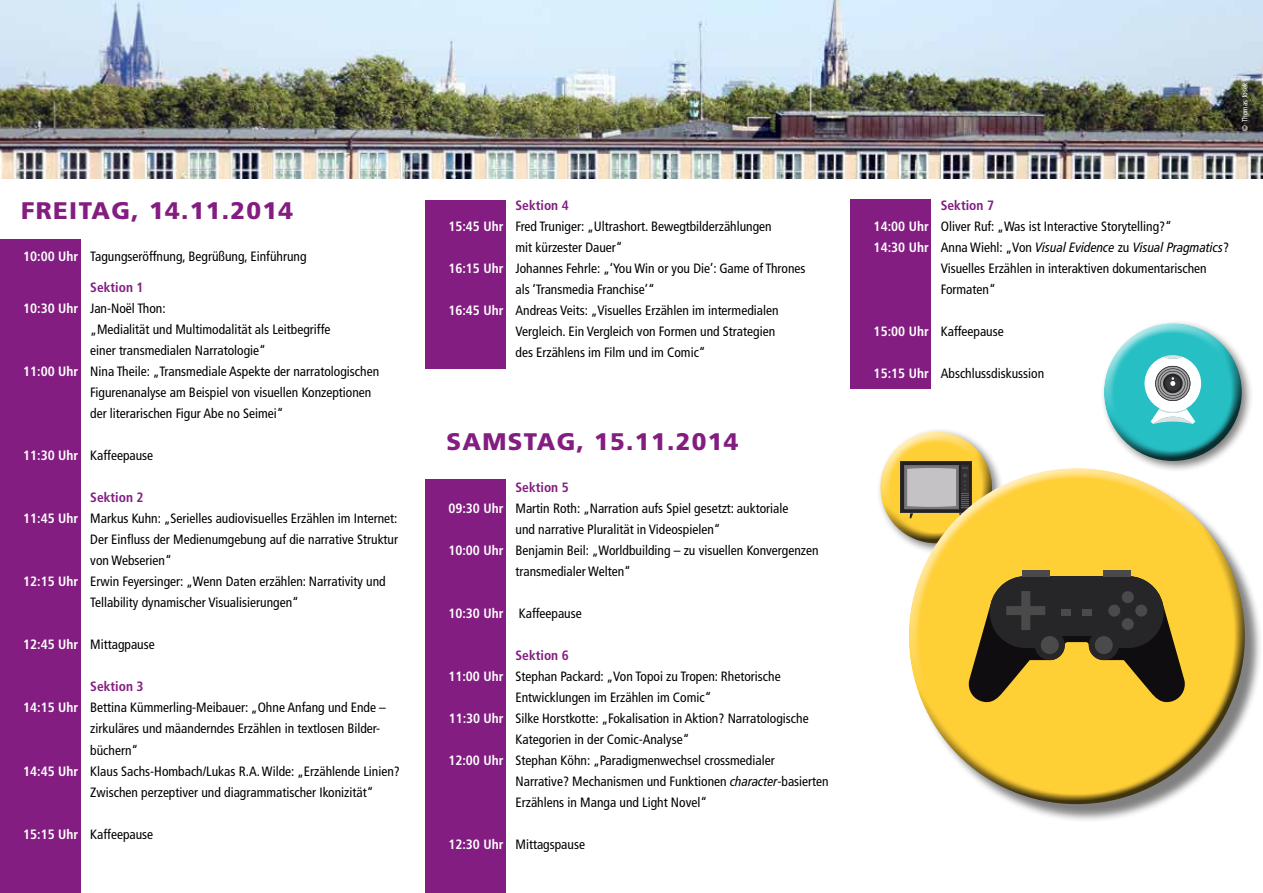
<style>
.page{position:relative;width:1263px;height:893px;background:#fff}
.page>*{position:absolute;margin:0;border:0;box-sizing:border-box;transform-origin:0 0}
.t1{font:900 24px "Frutiger LT";letter-spacing:.055em;color:#831d81}
.t2{font:condensed 13.5px/21px "Frutiger LT";color:#000}
.t3{font:italic condensed 13.5px "Frutiger LT Com";color:#000}
.t4{font:700 condensed 13.5px "Frutiger LT";color:#831d81}
.t5{font:condensed 7.5px "Frutiger LT";color:#fff}
.s1{font-weight:700;color:#fff}
.s2{font-family:"Frutiger LT Com";font-style:italic}
.s3{font-weight:700;color:#831d81}
.s4{font-family:"Frutiger LT";font-weight:700;font-style:normal;color:#fff}
.s5{font-family:"Frutiger LT";font-style:normal}
</style>
<div class="page">
<div style="left:425px;top:200px;width:81px;height:169px;background:#831d81"></div>
<div style="left:850px;top:200px;width:81px;height:189px;background:#831d81"></div>
<div style="left:0;top:239px;width:81px;height:654px;background:#831d81"></div>
<img style="left:0;top:0;width:1263px;height:179px">
<div style="left:425px;top:479px;width:81px;height:414px;background:#831d81"></div>
<div style="left:877px;top:430px;width:115px;height:90px;background:#fff;opacity:.75"></div>
<div style="left:879px;top:449px;width:114px;height:97px;background:#000;opacity:.75"></div>
<div style="left:911px;top:470px;width:352px;height:352px;background:#000;opacity:.5"></div>
<div style="left:907px;top:467px;width:321px;height:253px;background:#fff;opacity:.75"></div>
<div style="left:915px;top:521px;width:331px;height:285px;background:#000;opacity:.75"></div>
<div style="left:1100px;top:319px;width:154px;height:154px;background:#000;opacity:.5"></div>
<div style="left:1102px;top:323px;width:138px;height:107px;background:#fff;opacity:.75"></div>
<div style="left:1104px;top:345px;width:138px;height:117px;background:#000;opacity:.75"></div>
<h1 class="t1" style="left:21px;top:196px;width:274px">FREITAG, 14.11.2014</h1>
<p class="t2" style="left:23px;top:246px;width:285px"><span class="s1">10:00 Uhr</span> Tagungseröffnung, Begrüßung, Einführung</p>
<p class="t4" style="left:90px;top:280px;width:55px">Sektion 1</p>
<p class="t2" style="left:23px;top:298px;width:144px"><span class="s1">10:30 Uhr</span> Jan-Noël Thon:</p>
<p class="t2" style="left:90px;top:319px;width:242px">„Medialität und Multimodalität als Leitbegriffe</p>
<p class="t2" style="left:90px;top:340px;width:177px">einer transmedialen Narratologie“</p>
<p class="t2" style="left:23px;top:361px;width:357px"><span class="s1">11:00 Uhr</span> Nina Theile: „Transmediale Aspekte der narratologischen</p>
<p class="t2" style="left:90px;top:382px;width:283px">Figurenanalyse am Beispiel von visuellen Konzeptionen</p>
<p class="t2" style="left:90px;top:403px;width:195px">der literarischen Figur Abe no Seimei“</p>
<p class="t2" style="left:23px;top:445px;width:132px"><span class="s1">11:30 Uhr</span> Kaffeepause</p>
<p class="t4" style="left:90px;top:490px;width:55px">Sektion 2</p>
<p class="t2" style="left:23px;top:508px;width:376px"><span class="s1">11:45 Uhr</span> Markus Kuhn: „Serielles audiovisuelles Erzählen im Internet:</p>
<p class="t2" style="left:90px;top:529px;width:309px">Der Einfluss der Medienumgebung auf die narrative Struktur</p>
<p class="t2" style="left:90px;top:550px;width:83px">von Webserien“</p>
<p class="t2" style="left:23px;top:571px;width:364px"><span class="s1">12:15 Uhr</span> Erwin Feyersinger: „Wenn Daten erzählen: Narrativity und</p>
<p class="t2" style="left:90px;top:592px;width:210px">Tellability dynamischer Visualisierungen“</p>
<p class="t2" style="left:23px;top:634px;width:133px"><span class="s1">12:45 Uhr</span> Mittagpause</p>
<p class="t4" style="left:90px;top:679px;width:55px">Sektion 3</p>
<p class="t2" style="left:23px;top:697px;width:364px"><span class="s1">14:15 Uhr</span> Bettina Kümmerling-Meibauer: „Ohne Anfang und Ende –</p>
<p class="t2" style="left:90px;top:718px;width:292px">zirkuläres und mäanderndes Erzählen in textlosen Bilder-</p>
<p class="t2" style="left:90px;top:739px;width:50px">büchern“</p>
<p class="t2" style="left:23px;top:760px;width:378px"><span class="s1">14:45 Uhr</span> Klaus Sachs-Hombach/Lukas R.A. Wilde: „Erzählende Linien?</p>
<p class="t2" style="left:90px;top:781px;width:285px">Zwischen perzeptiver und diagrammatischer Ikonizität“</p>
<p class="t2" style="left:23px;top:823px;width:132px"><span class="s1">15:15 Uhr</span> Kaffeepause</p>
<p class="t4" style="left:515px;top:197px;width:55px">Sektion 4</p>
<p class="t2" style="left:448px;top:216px;width:325px"><span class="s1">15:45 Uhr</span> Fred Truniger: „Ultrashort. Bewegtbilderzählungen</p>
<p class="t2" style="left:515px;top:237px;width:109px">mit kürzester Dauer“</p>
<p class="t2" style="left:448px;top:258px;width:359px"><span class="s1">16:15 Uhr</span> Johannes Fehrle: „‘You Win or you Die’: Game of Thrones</p>
<p class="t2" style="left:515px;top:279px;width:141px">als ‘Transmedia Franchise’“</p>
<p class="t2" style="left:448px;top:300px;width:332px"><span class="s1">16:45 Uhr</span> Andreas Veits: „Visuelles Erzählen im intermedialen</p>
<p class="t2" style="left:515px;top:321px;width:261px">Vergleich. Ein Vergleich von Formen und Strategien</p>
<p class="t2" style="left:515px;top:342px;width:192px">des Erzählens im Film und im Comic“</p>
<h1 class="t1" style="left:446px;top:427px;width:293px">SAMSTAG, 15.11.2014</h1>
<p class="t4" style="left:515px;top:479px;width:55px">Sektion 5</p>
<p class="t2" style="left:448px;top:498px;width:341px"><span class="s1">09:30 Uhr</span> Martin Roth: „Narration aufs Spiel gesetzt: auktoriale</p>
<p class="t2" style="left:515px;top:519px;width:207px">und narrative Pluralität in Videospielen“</p>
<p class="t2" style="left:448px;top:540px;width:372px"><span class="s1">10:00 Uhr</span> Benjamin Beil: „Worldbuilding – zu visuellen Konvergenzen</p>
<p class="t2" style="left:515px;top:561px;width:117px">transmedialer Welten“</p>
<p class="t2" style="left:448px;top:603px;width:135px"><span class="s1">10:30 Uhr</span> Kaffeepause</p>
<p class="t4" style="left:515px;top:647px;width:55px">Sektion 6</p>
<p class="t2" style="left:448px;top:666px;width:334px"><span class="s1">11:00 Uhr</span> Stephan Packard: „Von Topoi zu Tropen: Rhetorische</p>
<p class="t2" style="left:515px;top:687px;width:197px">Entwicklungen im Erzählen im Comic“</p>
<p class="t2" style="left:449px;top:708px;width:361px"><span class="s1">11:30 Uhr</span> Silke Horstkotte: „Fokalisation in Aktion? Narratologische</p>
<p class="t2" style="left:515px;top:729px;width:175px">Kategorien in der Comic-Analyse“</p>
<p class="t2" style="left:448px;top:750px;width:328px"><span class="s1">12:00 Uhr</span> Stephan Köhn: „Paradigmenwechsel crossmedialer</p>
<p class="t2" style="left:515px;top:771px;width:315px">Narrative? Mechanismen und Funktionen <span class="s2">character</span>-basierten</p>
<p class="t2" style="left:515px;top:792px;width:193px">Erzählens in Manga und Light Novel“</p>
<p class="t2" style="left:448px;top:834px;width:138px"><span class="s1">12:30 Uhr</span> Mittagspause</p>
<p class="t5" style="left:1240px;top:131px;width:50px;rotate:-90deg">© Thomas Josek</p>
<p class="t2" style="left:874px;top:195px;width:300px;text-indent:67px"><span class="s3">Sektion 7<br></span><span class="s1">14:00 Uhr</span> Oliver Ruf: „Was ist Interactive Storytelling?“</p>
<p class="t3" style="left:874px;top:239px;width:357px"><span class="s4">14:30 Uhr</span> <span class="s5">Anna Wiehl: „Von</span> Visual Evidence <span class="s5">zu</span> Visual Pragmatics<span class="s5">?</span></p>
<p class="t2" style="left:941px;top:258px;width:267px">Visuelles Erzählen in interaktiven dokumentarischen<br>Formaten“</p>
<p class="t2" style="left:874px;top:321px;width:132px"><span class="s1">15:00 Uhr</span> Kaffeepause</p>
<p class="t2" style="left:874px;top:363px;width:172px"><span class="s1">15:15 Uhr</span> Abschlussdiskussion</p>
</div>
